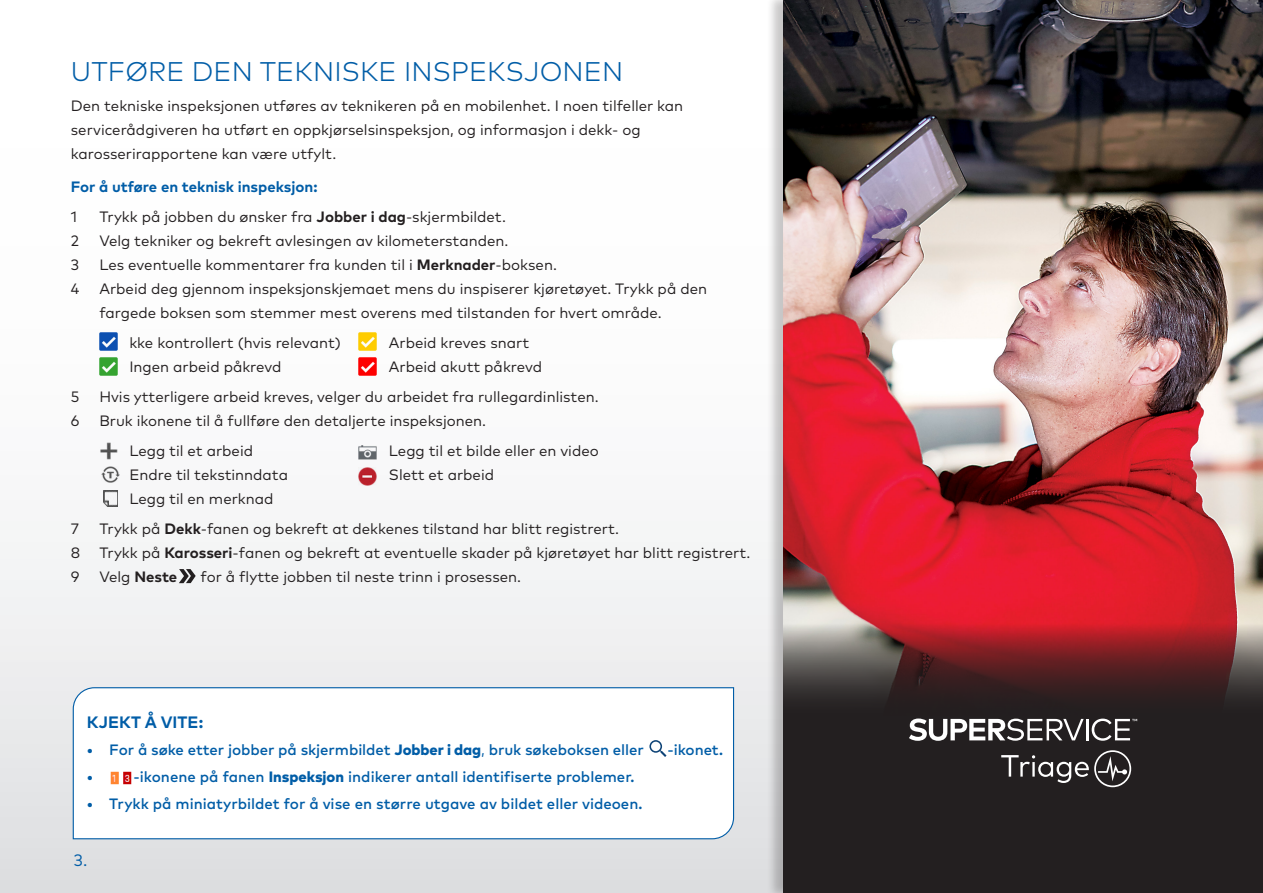
<style>
.page{position:relative;width:1263px;height:893px;background:#fff}
.page>*{position:absolute;margin:0;border:0;box-sizing:border-box;transform-origin:0 0}
.t1{font:300 27px "FF Mark Pro";letter-spacing:.005em;color:#015da7}
.t2{font:700 16.5px "FF Mark Pro";letter-spacing:.005em;color:#015da7}
.t3{font:16.5px "FF Mark Pro";color:#015da7}
.t4{font:15px/24px "FF Mark Pro";color:#231f20}
.t5{font:500 15px "FF Mark Pro";color:#015da7}
.t6{font:700 15px "FF Mark Pro";color:#015da7}
.t7{font:700 15px "FF Mark Pro";letter-spacing:-.005em;color:#231f20}
.s1{font-weight:700}
.s2{font-weight:400}
.s3{font-weight:800}
</style>
<div class="page">
<div style="left:0;top:0;width:1263px;height:893px;background:linear-gradient(to bottom,#fff,#e3e4e6)"></div>
<svg style="left:72px;top:687px;width:663px;height:153px"></svg>
<img style="left:100px;top:443px;width:18px;height:16px">
<img style="left:358px;top:446px;width:18px;height:14px">
<img style="left:358px;top:467px;width:18px;height:18px">
<img style="left:101px;top:467px;width:18px;height:16px">
<div style="left:766px;top:0;width:497px;height:893px;background:#231f20;opacity:.25"></div>
<div style="left:783px;top:0;width:480px;height:893px;background:#231f20"></div>
<img style="left:783px;top:0;width:480px;height:721px">
<img style="left:100px;top:332px;width:18px;height:18px">
<img style="left:358px;top:332px;width:18px;height:18px">
<img style="left:100px;top:358px;width:18px;height:18px">
<img style="left:358px;top:358px;width:18px;height:18px">
<img style="left:103px;top:491px;width:15px;height:15px">
<svg style="left:179px;top:569px;width:17px;height:14px"></svg>
<svg style="left:109px;top:769px;width:23px;height:17px"></svg>
<img style="left:110px;top:772px;width:21px;height:12px">
<svg style="left:649px;top:740px;width:17px;height:17px"></svg>
<svg style="left:1001px;top:750px;width:130px;height:37px"></svg>
<svg style="left:909px;top:718px;width:174px;height:23px"></svg>
<hr style="left:1086px;top:719px;width:2px;height:21px;background:#fff">
<svg style="left:1092px;top:719px;width:45px;height:22px"></svg>
<p class="t1" style="left:71px;top:51px;width:554px">UTFØRE DEN TEKNISKE INSPEKSJONEN</p>
<p class="t4" style="left:71px;top:92px;width:614px">Den tekniske inspeksjonen utføres av teknikeren på en mobilenhet. I noen tilfeller kan servicerådgiveren ha utført en oppkjørselsinspeksjon, og informasjon i dekk- og karosserirapportene kan være utfylt.</p>
<p class="t6" style="left:71px;top:175px;width:248px">For å utføre en teknisk inspeksjon:</p>
<p class="t4" style="left:71px;top:203px;width:8px">1</p>
<p class="t4" style="left:99px;top:203px;width:408px">Trykk på jobben du ønsker fra <span class="s1">Jobber i dag</span>-skjermbildet.</p>
<p class="t4" style="left:71px;top:227px;width:10px">2</p>
<p class="t4" style="left:99px;top:227px;width:410px">Velg tekniker og bekreft avlesingen av kilometerstanden.</p>
<p class="t4" style="left:71px;top:251px;width:10px">3</p>
<p class="t4" style="left:99px;top:251px;width:459px">Les eventuelle kommentarer fra kunden til i <span class="s1">Merknader</span>-boksen.</p>
<p class="t4" style="left:71px;top:275px;width:10px">4</p>
<p class="t4" style="left:99px;top:275px;width:609px">Arbeid deg gjennom inspeksjonskjemaet mens du inspiserer kjøretøyet. Trykk på den fargede boksen som stemmer mest overens med tilstanden for hvert område.</p>
<p class="t4" style="left:129px;top:329px;width:213px">kke kontrollert (hvis relevant)</p>
<p class="t4" style="left:389px;top:329px;width:142px">Arbeid kreves snart</p>
<p class="t4" style="left:129px;top:353px;width:154px">Ingen arbeid påkrevd</p>
<p class="t4" style="left:389px;top:353px;width:155px">Arbeid akutt påkrevd</p>
<p class="t4" style="left:71px;top:383px;width:10px">5</p>
<p class="t4" style="left:99px;top:383px;width:501px">Hvis ytterligere arbeid kreves, velger du arbeidet fra rullegardinlisten.</p>
<p class="t4" style="left:71px;top:407px;width:10px">6</p>
<p class="t4" style="left:99px;top:407px;width:388px">Bruk ikonene til å fullføre den detaljerte inspeksjonen.</p>
<p class="t4" style="left:129px;top:437px;width:125px">Legg til et arbeid</p>
<p class="t4" style="left:389px;top:437px;width:211px">Legg til et bilde eller en video</p>
<p class="t4" style="left:129px;top:461px;width:160px">Endre til tekstinndata</p>
<p class="t4" style="left:389px;top:461px;width:107px">Slett et arbeid</p>
<p class="t4" style="left:129px;top:485px;width:146px">Legg til en merknad</p>
<p class="t4" style="left:71px;top:515px;width:10px">7</p>
<p class="t4" style="left:99px;top:515px;width:521px">Trykk på <span class="s1">Dekk</span>-fanen og bekreft at dekkenes tilstand har blitt registrert.</p>
<p class="t4" style="left:71px;top:539px;width:11px">8</p>
<p class="t4" style="left:99px;top:539px;width:653px">Trykk på <span class="s1">Karosseri</span>-fanen og bekreft at eventuelle skader på kjøretøyet har blitt registrert.</p>
<p class="t4" style="left:71px;top:563px;width:10px">9</p>
<p class="t7" style="left:99px;top:565px;width:79px"><span class="s2">Velg</span> Neste</p>
<p class="t4" style="left:201px;top:563px;width:322px">for å flytte jobben til neste trinn i prosessen.</p>
<p class="t2" style="left:87px;top:710px;width:118px">KJEKT Å VITE:</p>
<p class="t5" style="left:87px;top:738px;width:559px">• For å søke etter jobber på skjermbildet <span class="s3">Jobber i dag</span><span class="s2">,</span> bruk søkeboksen eller</p>
<p class="t5" style="left:668px;top:738px;width:57px">-ikonet.</p>
<p class="t5" style="left:87px;top:765px;width:8px">•</p>
<p class="t5" style="left:134px;top:765px;width:502px">-ikonene på fanen <span class="s3">Inspeksjon</span> indikerer antall identifiserte problemer.</p>
<p class="t5" style="left:87px;top:792px;width:557px">• Trykk på miniatyrbildet for å vise en større utgave av bildet eller videoen.</p>
<p class="t3" style="left:74px;top:848px;width:15px">3.</p>
</div>
